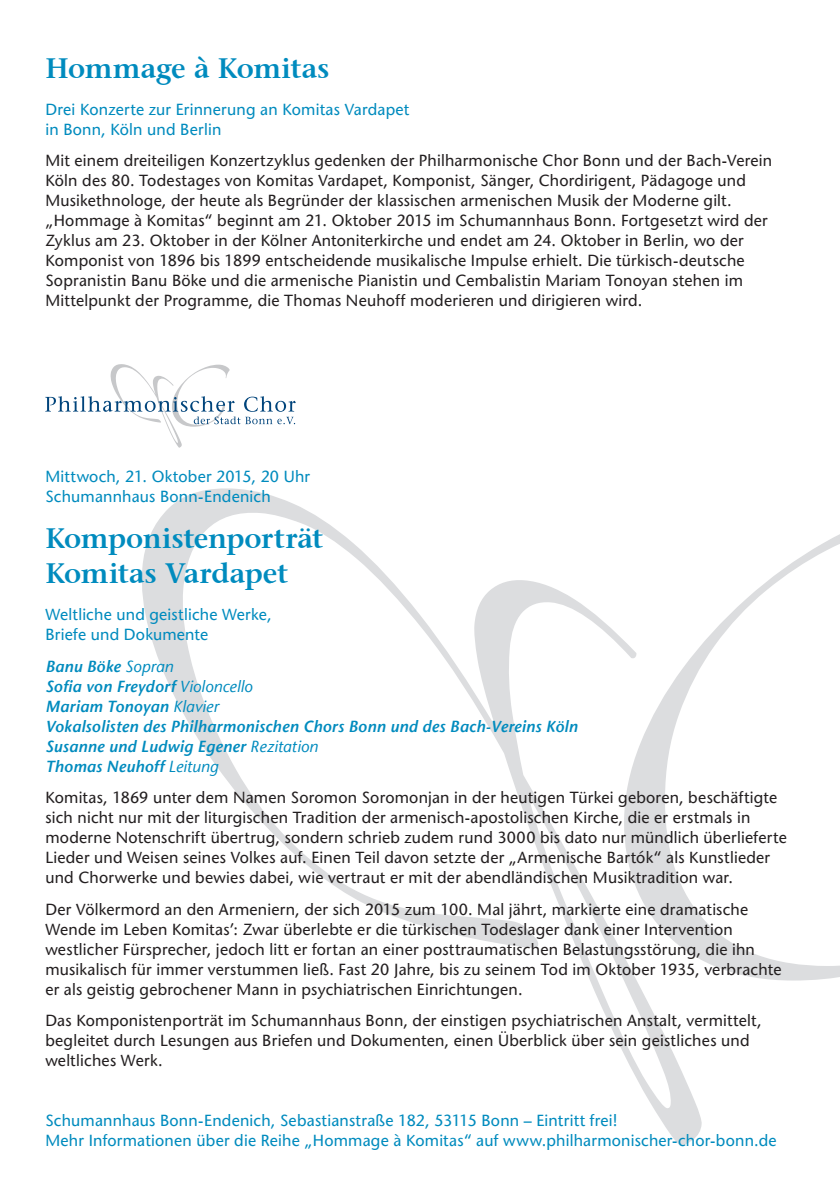
<style>
.page{position:relative;width:840px;height:1191px;background:#fff}
.page>*{position:absolute;margin:0;border:0;box-sizing:border-box;transform-origin:0 0}
.t1{font:600 28px/35px "Mesouran Serif S Si";letter-spacing:-.01em;color:#008bbe}
.t2{font:16px/20px "Mesouran Sans S Si";letter-spacing:.015em;color:#231f20}
.t3{font:16px/20px "Mesouran Sans S Si";letter-spacing:.01em;color:#008bbe}
.t4{font:italic 600 16px/20px "Mesouran Sans S Si";letter-spacing:.01em;color:#008bbe}
.s1{font-weight:400}
</style>
<div class="page">
<svg style="left:142px;top:488px;width:559px;height:657px"></svg>
<svg style="left:623px;top:492px;width:216px;height:488px"></svg>
<svg style="left:45px;top:364px;width:250px;height:84px"></svg>
<h1 class="t1" style="left:45px;top:50px;width:285px">Hommage à Komitas</h1>
<p class="t3" style="left:45px;top:99px;width:365px">Drei Konzerte zur Erinnerung an Komitas Vardapet in Bonn, Köln und Berlin</p>
<p class="t2" style="left:45px;top:150px;width:727px">Mit einem dreiteiligen Konzertzyklus gedenken der Philharmonische Chor Bonn und der Bach-Verein Köln des 80. Todestages von Komitas Vardapet, Komponist, Sänger, Chordirigent, Pädagoge und Musikethnologe, der heute als Begründer der klassischen armenischen Musik der Moderne gilt. „Hommage à Komitas“ beginnt am 21. Oktober 2015 im Schumannhaus Bonn. Fortgesetzt wird der Zyklus am 23. Oktober in der Kölner Antoniterkirche und endet am 24. Oktober in Berlin, wo der Komponist von 1896 bis 1899 entscheidende musikalische Impulse erhielt. Die türkisch-deutsche Sopranistin Banu Böke und die armenische Pianistin und Cembalistin Mariam Tonoyan stehen im Mittelpunkt der Programme, die Thomas Neuhoff moderieren und dirigieren wird.</p>
<p class="t3" style="left:45px;top:466px;width:266px">Mittwoch, 21. Oktober 2015, 20 Uhr<br>Schumannhaus Bonn-Endenich</p>
<h1 class="t1" style="left:45px;top:521px;width:279px">Komponistenporträt<br>Komitas Vardapet</h1>
<p class="t3" style="left:45px;top:604px;width:227px">Weltliche und geistliche Werke,<br>Briefe und Dokumente</p>
<p class="t4" style="left:45px;top:656px;width:533px">Banu Böke <span class="s1">Sopran<br></span>Sofia von Freydorf <span class="s1">Violoncello<br></span>Mariam Tonoyan <span class="s1">Klavier<br></span>Vokalsolisten des Philharmonischen Chors Bonn und des Bach-Vereins Köln Susanne und Ludwig Egener <span class="s1">Rezitation<br></span>Thomas Neuhoff <span class="s1">Leitung</span></p>
<p class="t2" style="left:45px;top:787px;width:742px">Komitas, 1869 unter dem Namen Soromon Soromonjan in der heutigen Türkei geboren, beschäftigte sich nicht nur mit der liturgischen Tradition der armenisch-apostolischen Kirche, die er erstmals in moderne Notenschrift übertrug, sondern schrieb zudem rund 3000 bis dato nur mündlich überlieferte Lieder und Weisen seines Volkes auf. Einen Teil davon setzte der „Armenische Bartók“ als Kunstlieder und Chorwerke und bewies dabei, wie vertraut er mit der abendländischen Musiktradition war.</p>
<p class="t2" style="left:45px;top:898px;width:737px">Der Völkermord an den Armeniern, der sich 2015 zum 100. Mal jährt, markierte eine dramatische Wende im Leben Komitas’: Zwar überlebte er die türkischen Todeslager dank einer Intervention westlicher Fürsprecher, jedoch litt er fortan an einer posttraumatischen Belastungsstörung, die ihn musikalisch für immer verstummen ließ. Fast 20 Jahre, bis zu seinem Tod im Oktober 1935, verbrachte er als geistig gebrochener Mann in psychiatrischen Einrichtungen.</p>
<p class="t2" style="left:45px;top:1010px;width:717px">Das Komponistenporträt im Schumannhaus Bonn, der einstigen psychiatrischen Anstalt, vermittelt, begleitet durch Lesungen aus Briefen und Dokumenten, einen Überblick über sein geistliches und weltliches Werk.</p>
<p class="t3" style="left:45px;top:1109px;width:732px">Schumannhaus Bonn-Endenich, Sebastianstraße 182, 53115 Bonn – Eintritt frei!<br>Mehr Informationen über die Reihe „Hommage à Komitas“ auf www.philharmonischer-chor-bonn.de</p>
</div>
